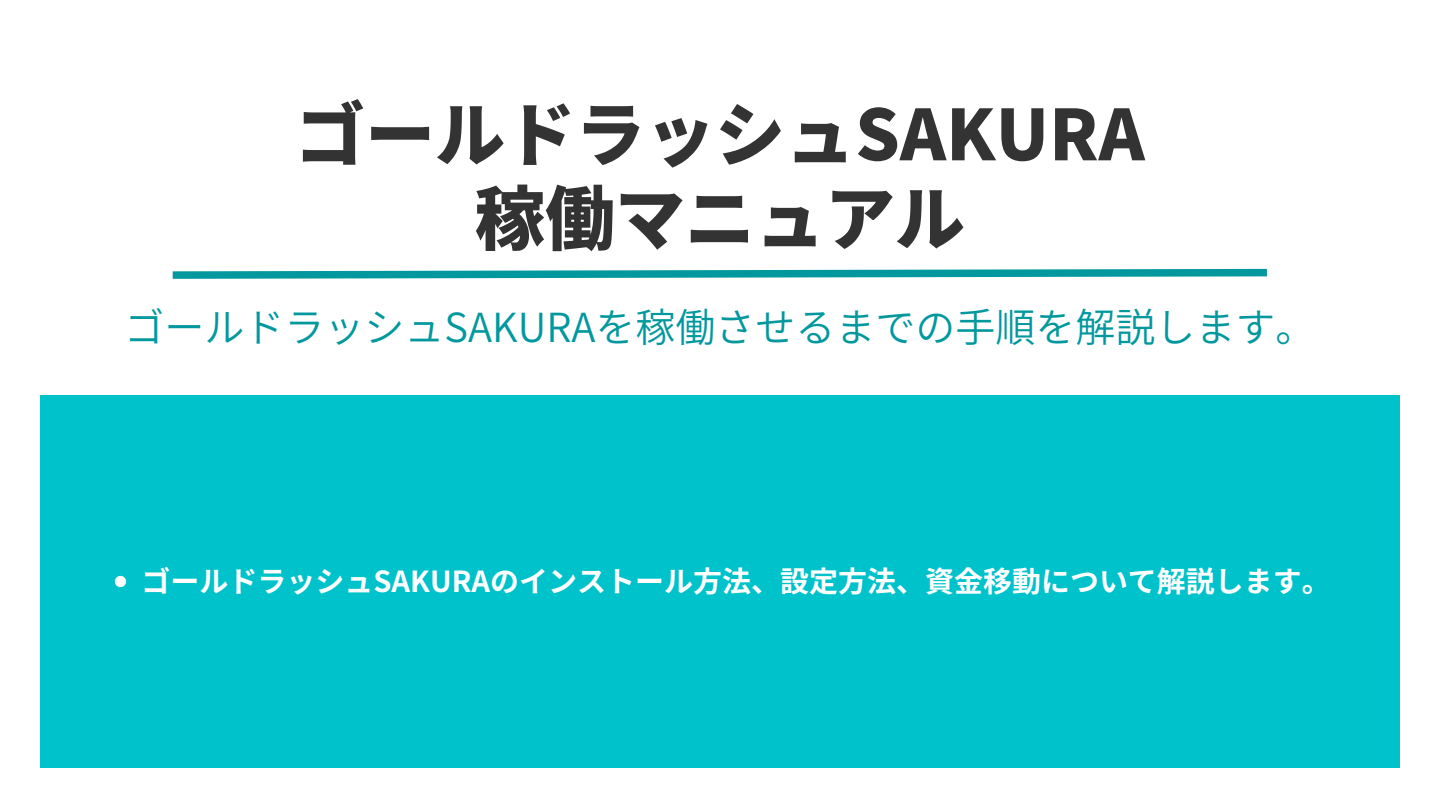
<style>
.page{position:relative;width:1440px;height:810px;background:#fff}
.page>*{position:absolute;margin:0;border:0;box-sizing:border-box;transform-origin:0 0}
.t1{font:800 70px "Source Han Sans JP";color:#333}
.t2{font:40px "Source Han Sans JP";color:#03989e}
.t3{font:700 29px "Source Han Sans JP";color:#fff}
</style>
<div class="page">
<svg style="left:172px;top:268px;width:1095px;height:11px"></svg>
<div style="left:40px;top:395px;width:1360px;height:372px;background:#00c2cb"></div>
<svg style="left:115px;top:576px;width:11px;height:11px"></svg>
<p class="t1" style="left:295px;top:79px;width:851px">ゴールドラッシュSAKURA</p>
<p class="t1" style="left:475px;top:163px;width:491px">稼働マニュアル</p>
<p class="t2" style="left:125px;top:295px;width:1192px">ゴールドラッシュSAKURAを稼働させるまでの手順を解説します。</p>
<p class="t3" style="left:142px;top:559px;width:1191px">ゴールドラッシュSAKURAのインストール方法、設定方法、資金移動について解説します。</p>
</div>
